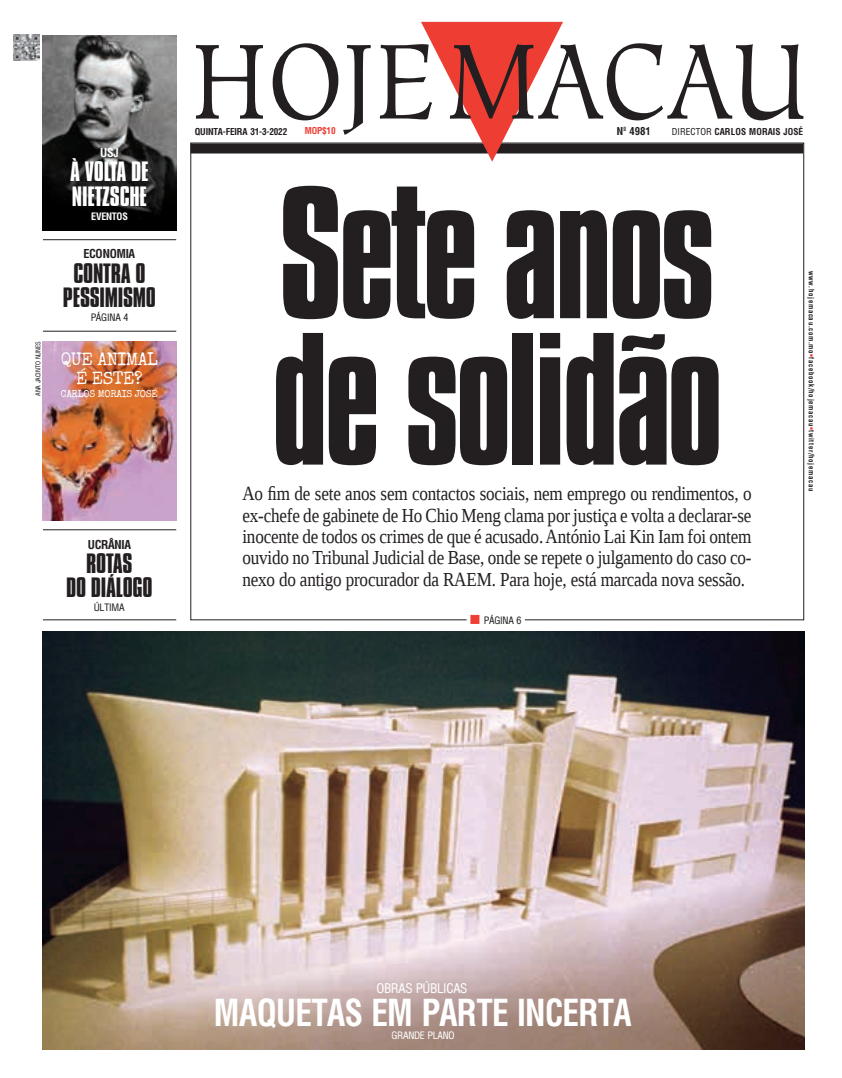
<style>
.page{position:relative;width:842px;height:1078px;background:#fff}
.page>*{position:absolute;margin:0;border:0;box-sizing:border-box;transform-origin:0 0}
.t1{font:162px "Compacta BT";letter-spacing:-.025em;color:#231f20;scale:1.05 1}
.t2{font:106.1px "Hiroshige Std";color:#231f20;scale:.9 1}
.t3{font:700 condensed 36.3px "Arena";letter-spacing:-.025em;color:#fff;scale:.91 1}
.t4{font:24px/24.3px "Compacta BT";letter-spacing:-.01em;color:#231f20;text-align:center;scale:1.1 1}
.t5{font:24px/24.3px "Compacta BT";letter-spacing:-.01em;color:#fff;scale:1.1 1}
.t6{font:19.8px/21.4px "Liberation Serif";letter-spacing:-.01em;color:#231f20;text-align:justify;scale:.86 1}
.t7{font:18px "Special Elite";letter-spacing:-.03em;color:#fff}
.t8{font:13px "Arena Condensed";letter-spacing:-.03em;color:#fff}
.t9{font:700 condensed 12px "Arena";letter-spacing:-.03em;color:#231f20}
.t10{font:700 condensed 12px "Arena";color:#fff}
.t11{font:700 condensed 10.6px "Arena";color:#231f20}
.t12{font:10px "Arena Condensed";letter-spacing:-.03em;color:#231f20}
.t13{font:10px "Special Elite";letter-spacing:-.025em;color:#fff}
.t14{font:10px "Arena Condensed";letter-spacing:-.03em;color:#fff}
.t15{font:700 condensed 10px "Arena";letter-spacing:-.03em;color:#fff}
.t16{font:700 condensed 9.3px "Arena";letter-spacing:-.015em;color:#231f20}
.t17{font:700 condensed 9.3px "Arena";color:#ee3e34}
.Cabeca-Colaboracao{font:700 condensed 7.2px "Arena";letter-spacing:.1em;color:#231f20;scale:.94 1}
.Fotografo{font:6.5px "Arena Condensed";letter-spacing:-.025em;color:#231f20}
.s1{font-family:"Arena Condensed";font-weight:400;font-stretch:normal}
.s2{color:#ee3e34}
</style>
<div class="page">
<img style="left:43px;top:631px;width:761px;height:418px">
<img style="left:43px;top:341px;width:133px;height:179px">
<img style="left:43px;top:35px;width:133px;height:195px">
<div style="left:191px;top:143px;width:612px;height:10px;background:#231f20"></div>
<img style="left:14px;top:35px;width:26px;height:26px">
<hr style="left:43px;top:331px;width:133px;height:1px;background:#231f20">
<hr style="left:43px;top:239px;width:133px;height:1px;background:#231f20">
<hr style="left:43px;top:529px;width:133px;height:1px;background:#231f20">
<hr style="left:43px;top:619px;width:133px;height:1px;background:#231f20">
<div style="left:471px;top:615px;width:8px;height:8px;background:#ee3e34"></div>
<svg style="left:421px;top:22px;width:142px;height:140px"></svg>
<p class="Fotografo" style="left:34px;top:396px;width:56px;rotate:-90deg">ANA JACINTO NUNES</p>
<p class="t10" style="left:100px;top:145px;width:20px">USJ</p>
<p class="t5" style="left:70px;top:160px;width:73px">À VOLTA DE<br>NIETZSCHE</p>
<p class="t15" style="left:91px;top:210px;width:38px">EVENTOS</p>
<p class="t9" style="left:84px;top:246px;width:53px">ECONOMIA</p>
<p class="t4" style="left:63px;top:261px;width:86px">CONTRA O<br>PESSIMISMO</p>
<p class="t12" style="left:91px;top:311px;width:39px">PÁGINA 4</p>
<p class="t7" style="left:61px;top:348px;width:99px">QUE ANIMAL</p>
<p class="t7" style="left:76px;top:366px;width:68px">É ESTE?</p>
<p class="t13" style="left:61px;top:387px;width:99px">CARLOS MORAIS JOSÉ</p>
<p class="t9" style="left:88px;top:537px;width:45px">UCRÂNIA</p>
<p class="t4" style="left:86px;top:551px;width:44px">ROTAS</p>
<p class="t4" style="left:66px;top:576px;width:80px">DO DIÁLOGO</p>
<p class="t12" style="left:94px;top:601px;width:32px">ÚLTIMA</p>
<p class="t2" style="left:191px;top:19px;width:689px">HOJE MACAU</p>
<p class="t16" style="left:195px;top:126px;width:94px">QUINTA-FEIRA 31-3-2022</p>
<p class="t17" style="left:305px;top:125px;width:33px">MOP$10</p>
<p class="t11" style="left:617px;top:125px;width:35px">Nº 4981</p>
<p class="t16" style="left:672px;top:126px;width:133px"><span class="s1">DIRECTOR</span> CARLOS MORAIS JOSÉ</p>
<p class="t1" style="left:278px;top:159px;width:418px">Sete anos</p>
<p class="t1" style="left:271px;top:305px;width:432px">de solidão</p>
<p class="t6" style="left:242px;top:482px;width:594px">Ao fim de sete anos sem contactos sociais, nem emprego ou rendimentos, o ex-chefe de gabinete de Ho Chio Meng clama por justiça e volta a declarar-se inocente de todos os crimes de que é acusado. António Lai Kin Iam foi ontem ouvido no Tribunal Judicial de Base, onde se repete o julgamento do caso co&shy;nexo do antigo procurador da RAEM. Para hoje, está marcada nova sessão.</p>
<p class="t12" style="left:484px;top:614px;width:39px">PÁGINA 6</p>
<p class="Cabeca-Colaboracao" style="left:816px;top:271px;width:236px;rotate:90deg">www.hojemacau.com.mo<span class="s2">•</span>facebook/hojemacau<span class="s2">•</span>twitter/hojemacau</p>
<p class="t8" style="left:376px;top:980px;width:93px">OBRAS PÚBLICAS</p>
<p class="t3" style="left:214px;top:989px;width:461px">MAQUETAS EM PARTE INCERTA</p>
<p class="t14" style="left:391px;top:1029px;width:65px">GRANDE PLANO</p>
</div>
